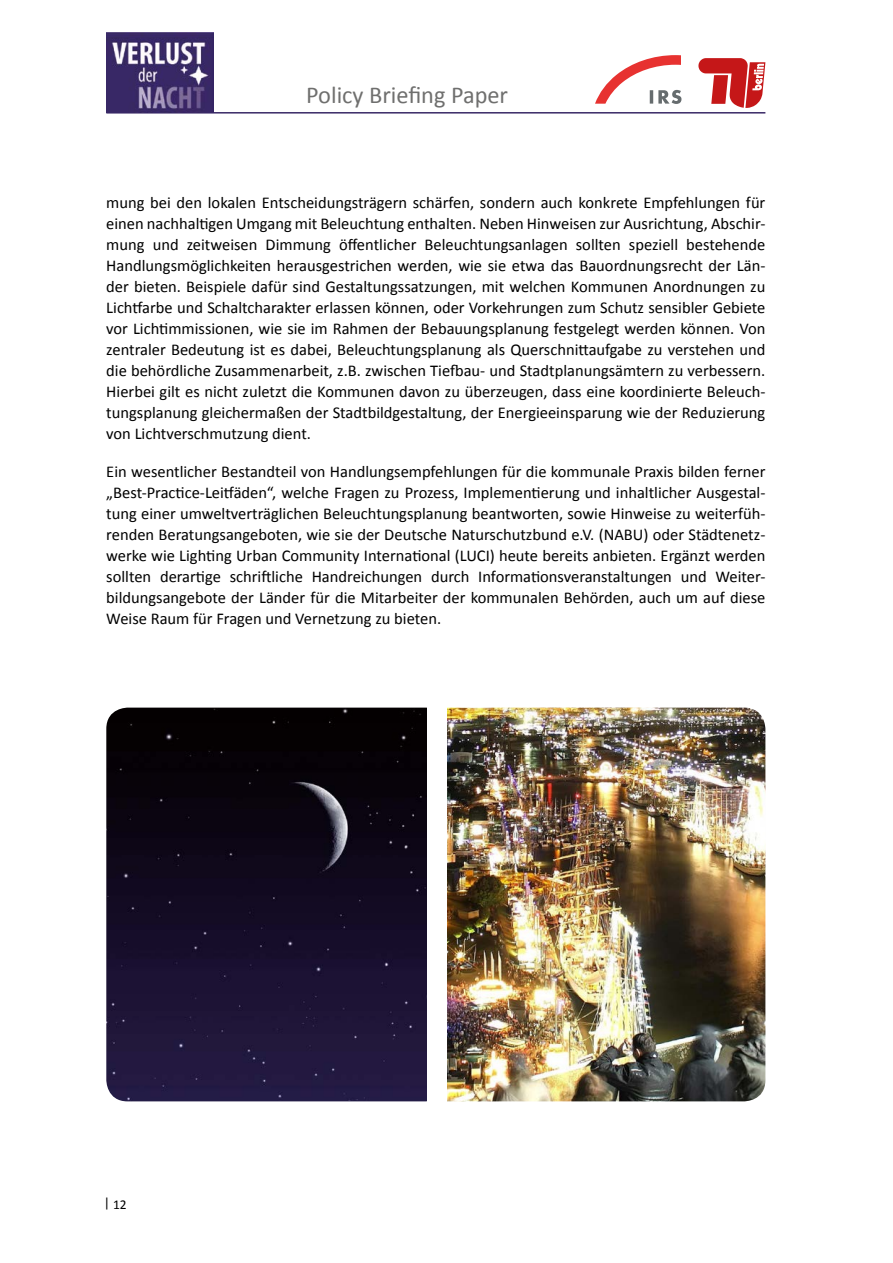
<style>
.page{position:relative;width:893px;height:1263px;background:#fff}
.page>*{position:absolute;margin:0;border:0;box-sizing:border-box;transform-origin:0 0}
.t1{font:24.3px "Calibri";color:#6f6f6e}
.t2{font:16.5px/21px "Calibri";color:#000;text-align:justify}
.t3{font:13.5px "Calibri";color:#000}
</style>
<div class="page">
<hr style="left:106px;top:112px;width:659px;height:2px;background:#392866">
<svg style="left:595px;top:55px;width:86px;height:49px"></svg>
<svg style="left:698px;top:58px;width:67px;height:50px"></svg>
<img style="left:106px;top:33px;width:107px;height:79px">
<img style="left:106px;top:708px;width:321px;height:393px">
<img style="left:447px;top:708px;width:318px;height:393px">
<h1 class="t1" style="left:306px;top:80px;width:203px">Policy Briefing Paper</h1>
<p class="t2" style="left:106px;top:192px;width:661px">mung bei den lokalen Entscheidungsträgern schärfen, sondern auch konkrete Empfehlungen für einen nachhaltigen Umgang mit Beleuchtung enthalten. Neben Hinweisen zur Ausrichtung, Abschir&shy;mung und zeitweisen Dimmung öffentlicher Beleuchtungsanlagen sollten speziell bestehende Handlungsmöglichkeiten herausgestrichen werden, wie sie etwa das Bauordnungsrecht der Län&shy;der bieten. Beispiele dafür sind Gestaltungssatzungen, mit welchen Kommunen Anordnungen zu Lichtfarbe und Schaltcharakter erlassen können, oder Vorkehrungen zum Schutz sensibler Gebiete vor Lichtimmissionen, wie sie im Rahmen der Bebauungsplanung festgelegt werden können. Von zentraler Bedeutung ist es dabei, Beleuchtungsplanung als Querschnittaufgabe zu verstehen und die behördliche Zusammenarbeit, z.B. zwischen Tiefbau- und Stadtplanungsämtern zu verbessern.<br>Hierbei gilt es nicht zuletzt die Kommunen davon zu überzeugen, dass eine koordinierte Beleuch&shy;tungsplanung gleichermaßen der Stadtbildgestaltung, der Energieeinsparung wie der Reduzierung von Lichtverschmutzung dient.</p>
<p class="t2" style="left:106px;top:461px;width:661px">Ein wesentlicher Bestandteil von Handlungsempfehlungen für die kommunale Praxis bilden ferner „Best-Practice-Leitfäden“, welche Fragen zu Prozess, Implementierung und inhaltlicher Ausgestal&shy;tung einer umweltverträglichen Beleuchtungsplanung beantworten, sowie Hinweise zu weiterfüh&shy;renden Beratungsangeboten, wie sie der Deutsche Naturschutzbund e.V. (NABU) oder Städtenetz&shy;werke wie Lighting Urban Community International (LUCI) heute bereits anbieten. Ergänzt werden sollten derartige schriftliche Handreichungen durch Informationsveranstaltungen und Weiter&shy;bildungsangebote der Länder für die Mitarbeiter der kommunalen Behörden, auch um auf diese Weise Raum für Fragen und Vernetzung zu bieten.</p>
<p class="t3" style="left:104px;top:1196px;width:24px">| 12</p>
</div>
